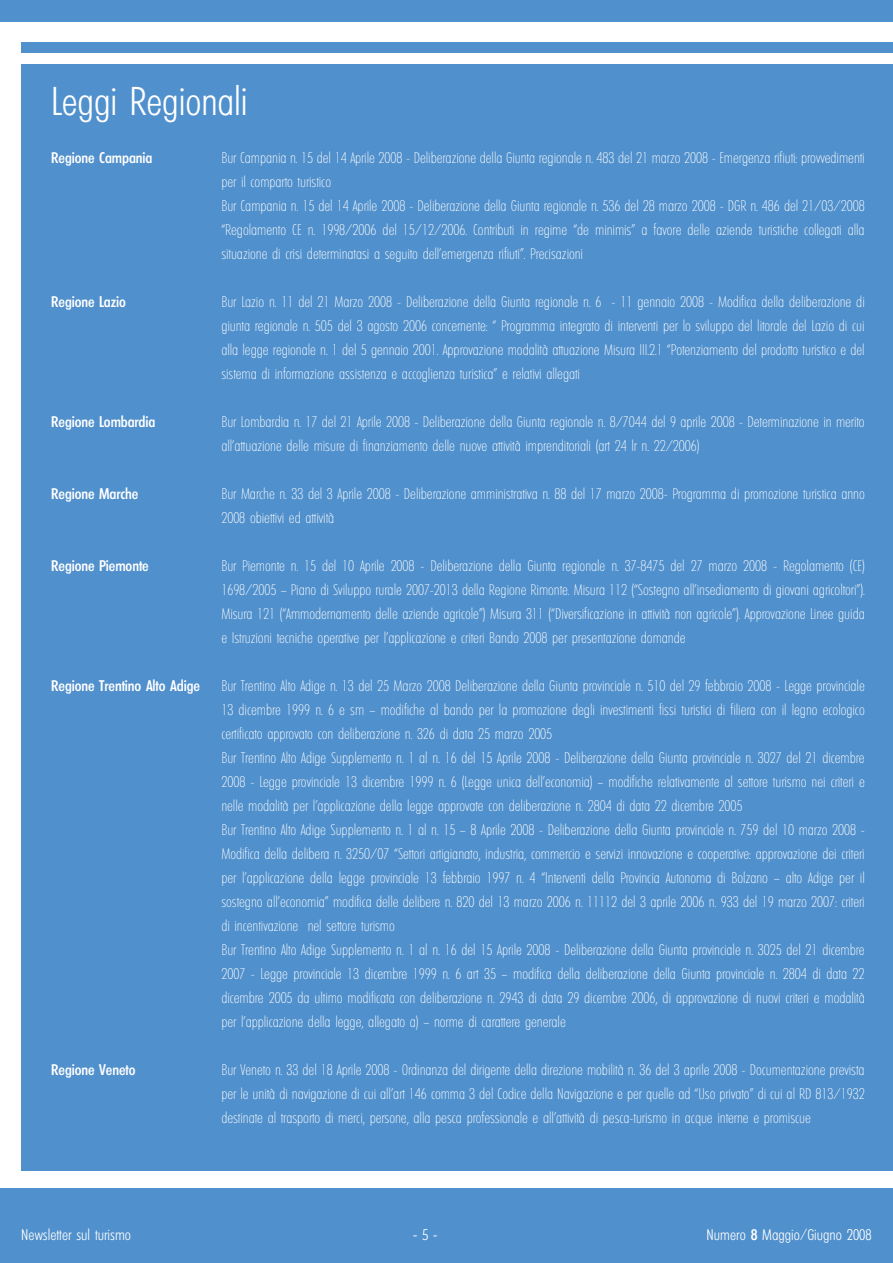
<style>
.page{position:relative;width:893px;height:1263px;background:#fff}
.page>*{position:absolute;margin:0;border:0;box-sizing:border-box;transform-origin:0 0}
.t1{font:300 condensed 39px "Limerick";letter-spacing:-.005em;color:#fff}
.t2{font:200 condensed 15px/24px "Limerick";letter-spacing:-.005em;color:#fff}
.t3{font:500 condensed 15px "Limerick";letter-spacing:-.005em;color:#fff}
.t4{font:300 condensed 15px "Limerick";color:#fff}
.s1{font-weight:500}
</style>
<div class="page">
<div style="left:0;top:1189px;width:893px;height:74px;background:#5090cc"></div>
<div style="left:0;top:0;width:893px;height:21px;background:#5090cc"></div>
<div style="left:21px;top:43px;width:872px;height:10px;background:#5090cc"></div>
<div style="left:21px;top:64px;width:872px;height:1106px;background:#5090cc"></div>
<h1 class="t1" style="left:51px;top:79px;width:198px">Leggi Regionali</h1>
<p class="t3" style="left:51px;top:149px;width:103px">Regione Campania</p>
<p class="t2" style="left:221px;top:146px;width:645px">Bur Campania n. 15 del 14 Aprile 2008 - Deliberazione della Giunta regionale n. 483 del 21 marzo 2008 - Emergenza rifiuti: provvedimenti per il comparto turistico<br>Bur Campania n. 15 del 14 Aprile 2008 - Deliberazione della Giunta regionale n. 536 del 28 marzo 2008 - DGR n. 486 del 21/03/2008 “Regolamento CE n. 1998/2006 del 15/12/2006. Contributi in regime “de minimis” a favore delle aziende turistiche collegati alla situazione di crisi determinatasi a seguito dell’emergenza rifiuti”. Precisazioni</p>
<p class="t3" style="left:51px;top:293px;width:76px">Regione Lazio</p>
<p class="t2" style="left:221px;top:290px;width:645px;text-align:justify">Bur Lazio n. 11 del 21 Marzo 2008 - Deliberazione della Giunta regionale n. 6 - 11 gennaio 2008 - Modifica della deliberazione di giunta regionale n. 505 del 3 agosto 2006 concernente: “ Programma integrato di interventi per lo sviluppo del litorale del Lazio di cui alla legge regionale n. 1 del 5 gennaio 2001. Approvazione modalità attuazione Misura III.2.1 “Potenziamento del prodotto turistico e del sistema di informazione assistenza e accoglienza turistica” e relativi allegati</p>
<p class="t3" style="left:51px;top:413px;width:106px">Regione Lombardia</p>
<p class="t2" style="left:221px;top:410px;width:645px">Bur Lombardia n. 17 del 21 Aprile 2008 - Deliberazione della Giunta regionale n. 8/7044 del 9 aprile 2008 - Determinazione in merito all’attuazione delle misure di finanziamento delle nuove attività imprenditoriali (art 24 lr n. 22/2006)</p>
<p class="t3" style="left:51px;top:485px;width:89px">Regione Marche</p>
<p class="t2" style="left:221px;top:482px;width:645px">Bur Marche n. 33 del 3 Aprile 2008 - Deliberazione amministrativa n. 88 del 17 marzo 2008- Programma di promozione turistica anno<br>2008 obiettivi ed attività</p>
<p class="t3" style="left:51px;top:557px;width:99px">Regione Piemonte</p>
<p class="t2" style="left:221px;top:554px;width:645px;text-align:justify">Bur Piemonte n. 15 del 10 Aprile 2008 - Deliberazione della Giunta regionale n. 37-8475 del 27 marzo 2008 - Regolamento (CE)<br>1698/2005 – Piano di Sviluppo rurale 2007-2013 della Regione Rimonte. Misura 112 (“Sostegno all’insediamento di giovani agricoltori”).<br>Misura 121 (“Ammodernamento delle aziende agricole”) Misura 311 (“Diversificazione in attività non agricole”). Approvazione Linee guida e Istruzioni tecniche operative per l’applicazione e criteri Bando 2008 per presentazione domande</p>
<p class="t3" style="left:51px;top:677px;width:150px">Regione Trentino Alto Adige</p>
<p class="t2" style="left:221px;top:674px;width:645px">Bur Trentino Alto Adige n. 13 del 25 Marzo 2008 Deliberazione della Giunta provinciale n. 510 del 29 febbraio 2008 - Legge provinciale 13 dicembre 1999 n. 6 e sm – modifiche al bando per la promozione degli investimenti fissi turistici di filiera con il legno ecologico certificato approvato con deliberazione n. 326 di data 25 marzo 2005<br>Bur Trentino Alto Adige Supplemento n. 1 al n. 16 del 15 Aprile 2008 - Deliberazione della Giunta provinciale n. 3027 del 21 dicembre 2008 - Legge provinciale 13 dicembre 1999 n. 6 (Legge unica dell’economia) – modifiche relativamente al settore turismo nei criteri e nelle modalità per l’applicazione della legge approvate con deliberazione n. 2804 di data 22 dicembre 2005<br>Bur Trentino Alto Adige Supplemento n. 1 al n. 15 – 8 Aprile 2008 - Deliberazione della Giunta provinciale n. 759 del 10 marzo 2008 - Modifica della delibera n. 3250/07 “Settori artigianato, industria, commercio e servizi innovazione e cooperative: approvazione dei criteri per l’applicazione della legge provinciale 13 febbraio 1997 n. 4 “Interventi della Provincia Autonoma di Bolzano – alto Adige per il sostegno all’economia” modifica delle delibere n. 820 del 13 marzo 2006 n. 11112 del 3 aprile 2006 n. 933 del 19 marzo 2007: criteri di incentivazione nel settore turismo<br>Bur Trentino Alto Adige Supplemento n. 1 al n. 16 del 15 Aprile 2008 - Deliberazione della Giunta provinciale n. 3025 del 21 dicembre 2007 - Legge provinciale 13 dicembre 1999 n. 6 art 35 – modifica della deliberazione della Giunta provinciale n. 2804 di data 22 dicembre 2005 da ultimo modificata con deliberazione n. 2943 di data 29 dicembre 2006, di approvazione di nuovi criteri e modalità per l’applicazione della legge, allegato a) – norme di carattere generale</p>
<p class="t3" style="left:51px;top:1061px;width:86px">Regione Veneto</p>
<p class="t2" style="left:221px;top:1058px;width:645px;text-align:justify">Bur Veneto n. 33 del 18 Aprile 2008 - Ordinanza del dirigente della direzione mobilità n. 36 del 3 aprile 2008 - Documentazione prevista per le unità di navigazione di cui all’art 146 comma 3 del Codice della Navigazione e per quelle ad “Uso privato” di cui al RD 813/1932 destinate al trasporto di merci, persone, alla pesca professionale e all’attività di pesca-turismo in acque interne e promiscue</p>
<p class="t4" style="left:21px;top:1226px;width:111px">Newsletter sul turismo</p>
<p class="t4" style="left:413px;top:1226px;width:26px">-5-</p>
<p class="t4" style="left:707px;top:1226px;width:167px">Numero <span class="s1">8</span> Maggio/Giugno 2008</p>
</div>
